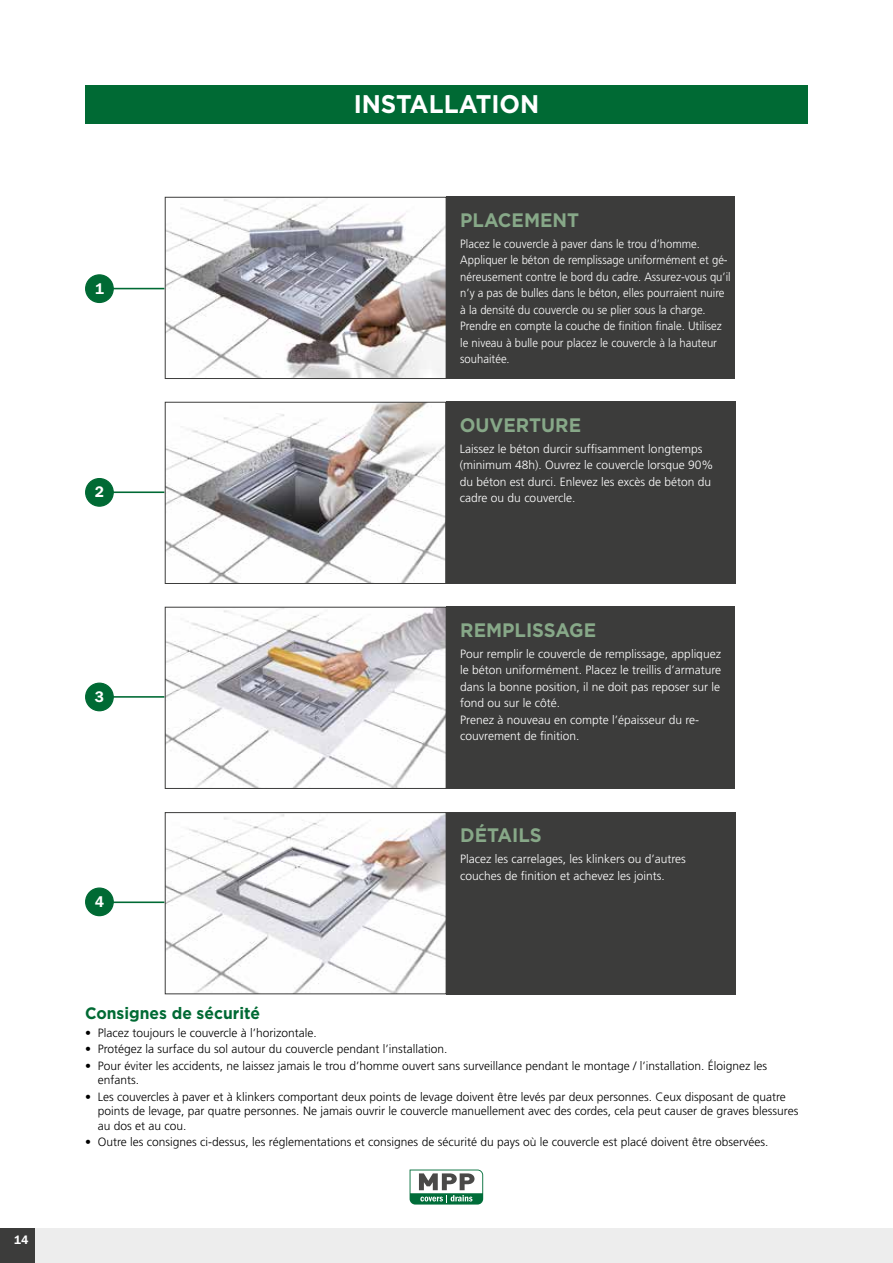
<style>
.page{position:relative;width:893px;height:1263px;background:#fff}
.page>*{position:absolute;margin:0;border:0;box-sizing:border-box;transform-origin:0 0}
.t1{font:700 25.5px "Gotham";color:#fff;scale:.95 1}
.t2{font:700 19.5px "Gotham";color:#87a888;scale:.95 1}
.t3{font:700 16.5px "Gotham";color:#006a34;scale:.95 1}
.t4{font:600 15.15px "Franklin Gothic IT Cby BT";color:#fff}
.t5{font:300 12px/14.4px "Frutiger";color:#000}
.t6{font:300 12px/16.5px "Frutiger";color:#fff}
.t7{font:300 12px/16.5px "Frutiger";color:#fff;scale:.94 1}
.t8{font:600 12px "Franklin Gothic IT Cby BT";color:#fff}
</style>
<div class="page">
<svg style="left:410px;top:1169px;width:73px;height:35px"></svg>
<img style="left:167px;top:199px;width:277px;height:178px">
<div style="left:165px;top:197px;width:281px;height:182px;border:1px solid #3c3c3b"></div>
<img style="left:167px;top:404px;width:277px;height:178px">
<div style="left:165px;top:402px;width:281px;height:182px;border:1px solid #3c3c3b"></div>
<img style="left:167px;top:609px;width:277px;height:178px">
<div style="left:165px;top:607px;width:281px;height:182px;border:1px solid #3c3c3b"></div>
<img style="left:167px;top:814px;width:277px;height:178px">
<div style="left:165px;top:812px;width:281px;height:182px;border:1px solid #3c3c3b"></div>
<hr style="left:103px;top:288px;width:61px;height:1px;background:#006a34">
<hr style="left:103px;top:491px;width:61px;height:2px;background:#006a34">
<hr style="left:103px;top:696px;width:61px;height:2px;background:#006a34">
<hr style="left:103px;top:901px;width:61px;height:2px;background:#006a34">
<div style="left:86px;top:275px;width:27px;height:27px;background:#006a34;border-radius:50%"></div>
<div style="left:85px;top:274px;width:29px;height:29px;border:1px solid #006a34;border-radius:50%"></div>
<div style="left:86px;top:479px;width:27px;height:27px;background:#006a34;border-radius:50%"></div>
<div style="left:85px;top:478px;width:29px;height:29px;border:1px solid #006a34;border-radius:50%"></div>
<div style="left:86px;top:683px;width:27px;height:28px;background:#006a34;border-radius:50%"></div>
<div style="left:85px;top:682px;width:29px;height:29px;border:1px solid #006a34;border-radius:50%"></div>
<div style="left:86px;top:888px;width:27px;height:28px;background:#006a34;border-radius:50%"></div>
<div style="left:85px;top:887px;width:29px;height:29px;border:1px solid #006a34;border-radius:50%"></div>
<div style="left:0;top:1229px;width:893px;height:34px;background:#ededed"></div>
<div style="left:0;top:1229px;width:34px;height:34px;background:#3c3c3b"></div>
<div style="left:446px;top:197px;width:289px;height:182px;background:#3c3c3b"></div>
<div style="left:446px;top:402px;width:289px;height:182px;background:#3c3c3b"></div>
<div style="left:446px;top:607px;width:289px;height:182px;background:#3c3c3b"></div>
<div style="left:446px;top:812px;width:290px;height:182px;background:#3c3c3b"></div>
<div style="left:85px;top:85px;width:723px;height:38px;background:#006a34"></div>
<p class="t8" style="left:14px;top:1232px;width:16px">14</p>
<p class="t4" style="left:95px;top:279px;width:11px">1</p>
<p class="t4" style="left:95px;top:482px;width:11px">2</p>
<p class="t4" style="left:95px;top:687px;width:11px">3</p>
<p class="t4" style="left:95px;top:892px;width:11px">4</p>
<h1 class="t1" style="left:354px;top:89px;width:197px">INSTALLATION</h1>
<h2 class="t2" style="left:460px;top:209px;width:127px">PLACEMENT</h2>
<p class="t7" style="left:460px;top:236px;width:289px">Placez le couvercle à paver dans le trou d’homme.<br>Appliquer le béton de remplissage uniformément et gé&shy;néreusement contre le bord du cadre. Assurez-vous qu’il n’y a pas de bulles dans le béton, elles pourraient nuire à la densité du couvercle ou se plier sous la charge.<br>Prendre en compte la couche de finition finale. Utilisez le niveau à bulle pour placez le couvercle à la hauteur souhaitée.</p>
<h2 class="t2" style="left:460px;top:414px;width:129px">OUVERTURE</h2>
<p class="t6" style="left:460px;top:440px;width:255px">Laissez le béton durcir suffisamment longtemps (minimum 48h). Ouvrez le couvercle lorsque 90% du béton est durci. Enlevez les excès de béton du cadre ou du couvercle.</p>
<h2 class="t2" style="left:460px;top:618px;width:145px">REMPLISSAGE</h2>
<p class="t6" style="left:460px;top:645px;width:262px">Pour remplir le couvercle de remplissage, appliquez le béton uniformément. Placez le treillis d’armature dans la bonne position, il ne doit pas reposer sur le fond ou sur le côté.<br>Prenez à nouveau en compte l’épaisseur du re&shy;couvrement de finition.</p>
<h2 class="t2" style="left:460px;top:824px;width:87px">DÉTAILS</h2>
<p class="t6" style="left:460px;top:851px;width:227px">Placez les carrelages, les klinkers ou d’autres couches de finition et achevez les joints.</p>
<h3 class="t3" style="left:85px;top:1004px;width:186px">Consignes de sécurité</h3>
<p class="t5" style="left:85px;top:1025px;width:233px">• Placez toujours le couvercle à l’horizontale.</p>
<p class="t5" style="left:85px;top:1042px;width:364px">• Protégez la surface du sol autour du couvercle pendant l’installation.</p>
<p class="t5" style="left:98px;top:1058px;width:671px;text-indent:-13px">• Pour éviter les accidents, ne laissez jamais le trou d’homme ouvert sans surveillance pendant le montage / l’installation. Éloignez les enfants.</p>
<p class="t5" style="left:98px;top:1089px;width:702px;text-indent:-13px">• Les couvercles à paver et à klinkers comportant deux points de levage doivent être levés par deux personnes. Ceux disposant de quatre points de levage, par quatre personnes. Ne jamais ouvrir le couvercle manuellement avec des cordes, cela peut causer de graves blessures au dos et au cou.</p>
<p class="t5" style="left:85px;top:1135px;width:685px">• Outre les consignes ci-dessus, les réglementations et consignes de sécurité du pays où le couvercle est placé doivent être observées.</p>
</div>
